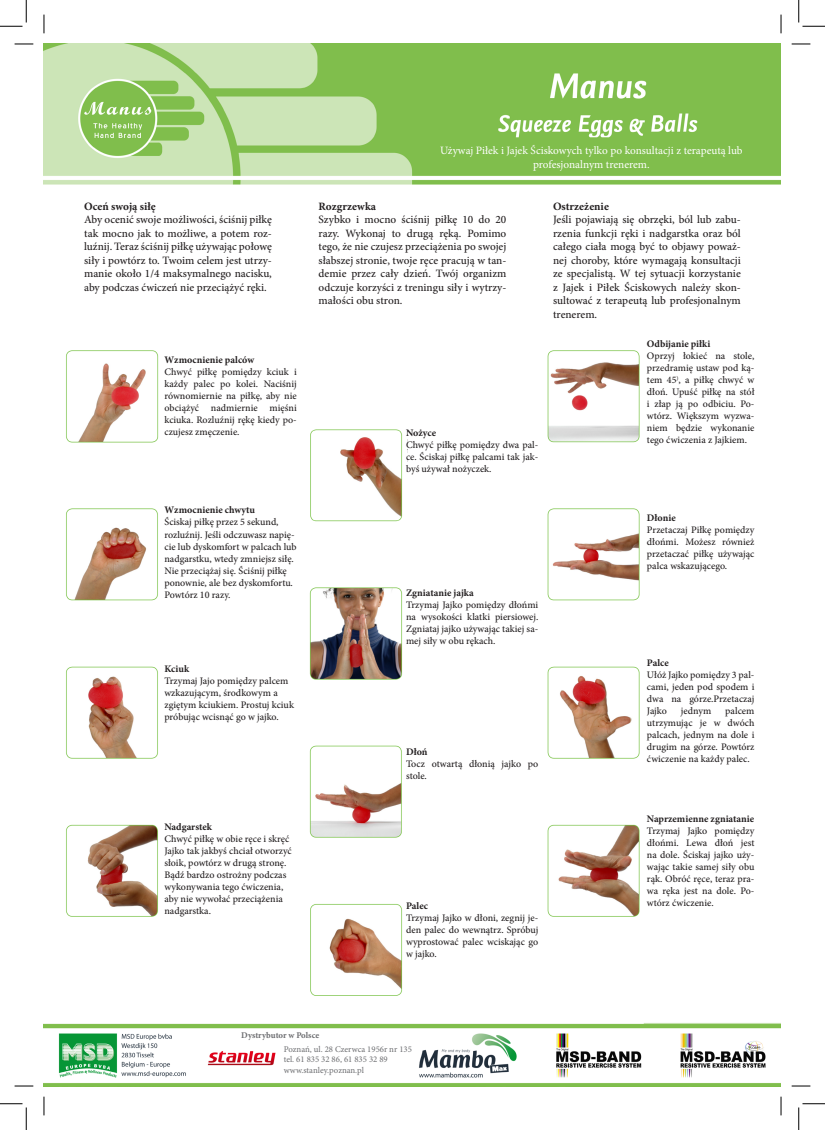
<style>
.page{position:relative;width:825px;height:1130px;background:#fff}
.page>*{position:absolute;margin:0;border:0;box-sizing:border-box;transform-origin:0 0}
.t1{font:500 11.25px/13.5px "Minion Pro";color:#231f20;text-align:justify}
.t2{font:11.25px/13.5px "Minion Pro";letter-spacing:-.005em;color:#fff;text-align:center}
.t3{font:700 11.25px "Minion Pro";color:#231f20}
.t4{font:500 10px/12px "Minion Pro";color:#231f20;text-align:justify}
.t5{font:700 10px "Minion Pro";color:#231f20}
.t6{font:8.75px "Minion Pro";color:#6c6d70}
.t7{font:700 8.75px "Minion Pro";letter-spacing:-.005em;color:#6c6d70}
</style>
<div class="page">
<img style="left:44px;top:44px;width:737px;height:1042px">
<img style="left:204px;top:1048px;width:74px;height:21px">
<svg style="left:15px;top:43px;width:18px;height:1px"></svg>
<svg style="left:792px;top:43px;width:18px;height:1px"></svg>
<svg style="left:43px;top:15px;width:1px;height:18px"></svg>
<svg style="left:43px;top:1096px;width:1px;height:19px"></svg>
<svg style="left:780px;top:15px;width:1px;height:18px"></svg>
<svg style="left:780px;top:1096px;width:1px;height:19px"></svg>
<svg style="left:15px;top:44px;width:18px;height:1px"></svg>
<svg style="left:792px;top:44px;width:18px;height:1px"></svg>
<svg style="left:15px;top:1085px;width:18px;height:1px"></svg>
<svg style="left:792px;top:1085px;width:18px;height:1px"></svg>
<svg style="left:44px;top:15px;width:1px;height:18px"></svg>
<svg style="left:44px;top:1096px;width:1px;height:19px"></svg>
<svg style="left:781px;top:15px;width:1px;height:18px"></svg>
<svg style="left:781px;top:1096px;width:1px;height:19px"></svg>
<svg style="left:0;top:0;width:27px;height:27px"></svg>
<svg style="left:0;top:1103px;width:27px;height:27px"></svg>
<svg style="left:798px;top:0;width:27px;height:27px"></svg>
<svg style="left:798px;top:1103px;width:27px;height:27px"></svg>
<p class="t3" style="left:84px;top:198px;width:73px">Oceń swoją siłę</p>
<p class="t1" style="left:84px;top:213px;width:189px">Aby ocenić swoje możliwości, ściśnij piłkę tak mocno jak to możliwe, a potem roz&shy;luźnij. Teraz ściśnij piłkę używając połowę siły i powtórz to. Twoim celem jest utrzy&shy;manie około 1/4 maksymalnego nacisku, aby podczas ćwiczeń nie przeciążyć ręki.</p>
<p class="t5" style="left:164px;top:353px;width:91px">Wzmocnienie palców</p>
<p class="t4" style="left:164px;top:366px;width:134px">Chwyć piłkę pomiędzy kciuk i każdy palec po kolei. Naciśnij równomiernie na piłkę, aby nie obciążyć nadmiernie mięśni kciuka. Rozluźnij rękę kiedy po&shy;czujesz zmęczenie.</p>
<p class="t5" style="left:164px;top:503px;width:92px">Wzmocnienie chwytu</p>
<p class="t4" style="left:164px;top:516px;width:134px;text-align:left">Ściskaj piłkę przez 5 sekund, rozluźnij. Jeśli odczuwasz napię&shy;cie lub dyskomfort w palcach lub nadgarstku, wtedy zmniejsz siłę.<br>Nie przeciążaj się. Ściśnij piłkę ponownie, ale bez dyskomfortu.<br>Powtórz 10 razy.</p>
<p class="t5" style="left:164px;top:661px;width:26px">Kciuk</p>
<p class="t4" style="left:164px;top:674px;width:131px;text-align:left">Trzymaj Jajo pomiędzy palcem wzkazującym, środkowym a zgiętym kciukiem. Prostuj kciuk próbując wcisnąć go w jajko.</p>
<p class="t5" style="left:164px;top:819px;width:49px">Nadgarstek</p>
<p class="t4" style="left:164px;top:832px;width:129px;text-align:left">Chwyć piłkę w obie ręce i skręć<br>Jajko tak jakbyś chciał otworzyć słoik, powtórz w drugą stronę.<br>Bądź bardzo ostrożny podczas wykonywania tego ćwiczenia, aby nie wywołać przeciążenia nadgarstka.</p>
<p class="t2" style="left:440px;top:144px;width:304px">Używaj Piłek i Jajek Ściskowych tylko po konsultacji z terapeutą lub profesjonalnym trenerem.</p>
<p class="t3" style="left:319px;top:198px;width:59px">Rozgrzewka</p>
<p class="t1" style="left:319px;top:213px;width:189px">Szybko i mocno ściśnij piłkę 10 do 20 razy. Wykonaj to drugą ręką. Pomimo tego, że nie czujesz przeciążenia po swojej słabszej stronie, twoje ręce pracują w tan&shy;demie przez cały dzień. Twój organizm odczuje korzyści z treningu siły i wytrzy&shy;małości obu stron.</p>
<p class="t5" style="left:406px;top:426px;width:32px">Nożyce</p>
<p class="t4" style="left:406px;top:439px;width:134px">Chwyć piłkę pomiędzy dwa pal&shy;ce. Ściskaj piłkę palcami tak jak&shy;byś używał nożyczek.</p>
<p class="t3" style="left:553px;top:198px;width:57px">Ostrzeżenie</p>
<p class="t1" style="left:553px;top:213px;width:189px">Jeśli pojawiają się obrzęki, ból lub zabu&shy;rzenia funkcji ręki i nadgarstka oraz ból całego ciała mogą być to objawy poważ&shy;nej choroby, które wymagają konsultacji ze specjalistą. W tej sytuacji korzystanie z Jajek i Piłek Ściskowych należy skon&shy;sultować z terapeutą lub profesjonalnym trenerem.</p>
<p class="t5" style="left:647px;top:337px;width:65px">Odbijanie piłki</p>
<p class="t4" style="left:647px;top:350px;width:109px">Oprzyj łokieć na stole, przedramię ustaw pod ką&shy;tem 45<sup>)</sup>, a piłkę chwyć w dłoń. Upuść piłkę na stół i złap ją po odbiciu. Po&shy;wtórz. Większym wyzwa&shy;niem będzie wykonanie tego ćwiczenia z Jajkiem.</p>
<p class="t5" style="left:406px;top:585px;width:69px">Zgniatanie jajka</p>
<p class="t4" style="left:406px;top:598px;width:134px">Trzymaj Jajko pomiędzy dłońmi na wysokości klatki piersiowej.<br>Zgniataj jajko używając takiej sa&shy;mej siły w obu rękach.</p>
<p class="t5" style="left:406px;top:745px;width:23px">Dłoń</p>
<p class="t4" style="left:406px;top:758px;width:134px">Tocz otwartą dłonią jajko po stole.</p>
<p class="t5" style="left:406px;top:898px;width:24px">Palec</p>
<p class="t4" style="left:406px;top:912px;width:134px">Trzymaj Jajko w dłoni, zegnij je&shy;den palec do wewnątrz. Spróbuj wyprostować palec wciskając go w jajko.</p>
<p class="t5" style="left:647px;top:511px;width:30px">Dłonie</p>
<p class="t4" style="left:647px;top:524px;width:109px">Przetaczaj Piłkę pomiędzy dłońmi. Możesz również przetaczać piłkę używając palca wskazującego.</p>
<p class="t5" style="left:647px;top:655px;width:23px">Palce</p>
<p class="t4" style="left:647px;top:668px;width:109px">Ułóż Jajko pomiędzy 3 pal&shy;cami, jeden pod spodem i dwa na górze.Przetaczaj Jajko</p>
<p class="t4" style="left:647px;top:704px;width:109px;text-indent:78px">palcem utrzymując je w dwóch palcach, jednym na dole i drugim na górze. Powtórz ćwiczenie na każdy palec.</p>
<p class="t4" style="left:681px;top:704px;width:32px">jednym</p>
<p class="t5" style="left:647px;top:812px;width:109px">Naprzemienne zgniatanie</p>
<p class="t4" style="left:647px;top:825px;width:109px">Trzymaj Jajko pomiędzy dłońmi. Lewa dłoń jest na dole. Ściskaj jajko uży&shy;wając takie samej siły obu rąk. Obróć ręce, teraz pra&shy;wa ręka jest na dole. Po&shy;wtórz ćwiczenie.</p>
<p class="t7" style="left:241px;top:1029px;width:80px">Dystrybutor w Polsce</p>
<p class="t6" style="left:284px;top:1043px;width:130px">Poznań, ul. 28 Czerwca 1956r nr 135</p>
<p class="t6" style="left:284px;top:1053px;width:105px">tel. 61 835 32 86, 61 835 32 89</p>
<p class="t6" style="left:284px;top:1064px;width:82px">www.stanley.poznan.pl</p>
</div>
